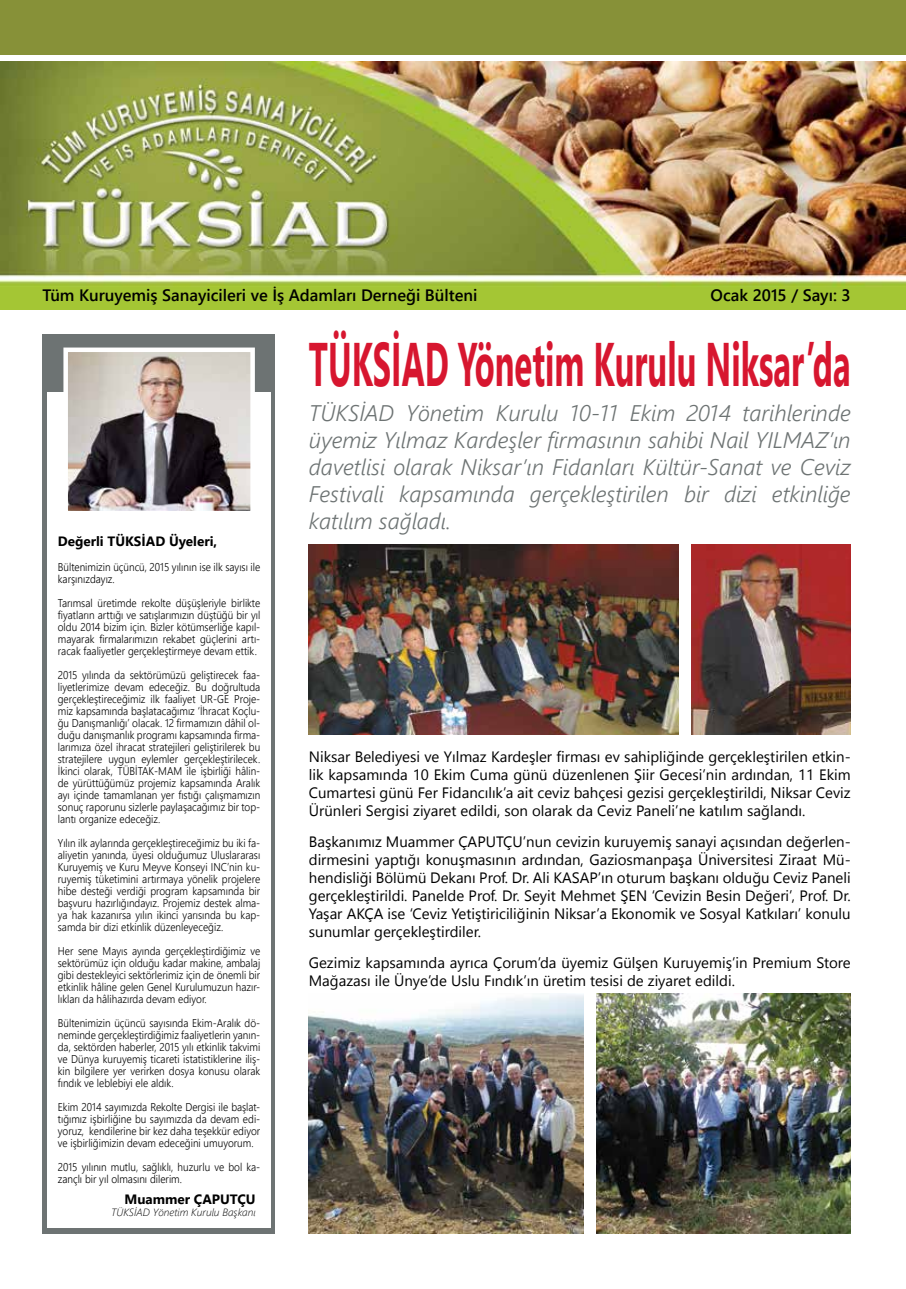
<style>
.page{position:relative;width:906px;height:1289px;background:#fff}
.page>*{position:absolute;margin:0;border:0;box-sizing:border-box;transform-origin:0 0}
.t1{font:700 61.35px "Segoe UI";color:#d7162f;scale:.53 1}
.t2{font:italic 300 22.5px/27px "Segoe UI";color:#6d7373;text-align:justify}
.t3{font:600 16.5px "Segoe UI";color:#000}
.t4{font:15px/18px "Segoe UI";color:#000;text-align:justify}
.t5{font:700 13.5px "Segoe UI";color:#000}
.t6{font:300 11.25px/12px "Segoe UI";color:#000;text-align:justify;scale:.9 1}
.t7{font:italic 300 10.5px "Segoe UI";color:#000}
</style>
<div class="page">
<div style="left:0;top:0;width:906px;height:81px;background:#879138"></div>
<div style="left:0;top:55px;width:906px;height:260px;background:#fff"></div>
<img style="left:0;top:61px;width:906px;height:248px">
<div style="left:43px;top:334px;width:232px;height:899px;background:#6d7373"></div>
<div style="left:47px;top:392px;width:223px;height:835px;background:#fff"></div>
<img style="left:68px;top:352px;width:182px;height:158px">
<div style="left:63px;top:347px;width:192px;height:168px;border:4px solid #fff"></div>
<img style="left:309px;top:544px;width:369px;height:190px">
<img style="left:691px;top:544px;width:159px;height:190px">
<img style="left:309px;top:993px;width:274px;height:240px">
<img style="left:596px;top:993px;width:254px;height:240px">
<h3 class="t3" style="left:43px;top:283px;width:436px">Tüm Kuruyemiş Sanayicileri ve İş Adamları Derneği Bülteni</h3>
<h3 class="t3" style="left:710px;top:283px;width:142px">Ocak 2015 / Sayı: 3</h3>
<p class="t5" style="left:58px;top:531px;width:161px">Değerli TÜKSİAD Üyeleri,</p>
<p class="t6" style="left:58px;top:560px;width:226px">Bültenimizin üçüncü, 2015 yılının ise ilk sayısı ile karşınızdayız.</p>
<p class="t6" style="left:58px;top:596px;width:226px">Tarımsal üretimde rekolte düşüşleriyle birlikte fiyatların arttığı ve satışlarımızın düştüğü bir yıl oldu 2014 bizim için. Bizler kötümserliğe kapıl&shy;mayarak firmalarımızın rekabet güçlerini artı&shy;racak faaliyetler gerçekleştirmeye devam ettik.</p>
<p class="t6" style="left:58px;top:668px;width:226px">2015 yılında da sektörümüzü geliştirecek faa&shy;liyetlerimize devam edeceğiz. Bu doğrultuda gerçekleştireceğimiz ilk faaliyet UR-GE Proje&shy;miz kapsamında başlatacağımız ‘İhracat Koçlu&shy;ğu Danışmanlığı’ olacak. 12 firmamızın dâhil ol&shy;duğu danışmanlık programı kapsamında firma&shy;larımıza özel ihracat stratejileri geliştirilerek bu stratejilere uygun eylemler gerçekleştirilecek.<br>İkinci olarak, TÜBİTAK-MAM ile işbirliği hâlin&shy;de yürüttüğümüz projemiz kapsamında Aralık ayı içinde tamamlanan yer fıstığı çalışmamızın sonuç raporunu sizlerle paylaşacağımız bir top&shy;lantı organize edeceğiz.</p>
<p class="t6" style="left:58px;top:836px;width:226px">Yılın ilk aylarında gerçekleştireceğimiz bu iki fa&shy;aliyetin yanında, üyesi olduğumuz Uluslararası Kuruyemiş ve Kuru Meyve Konseyi INC’nin ku&shy;ruyemiş tüketimini artırmaya yönelik projelere hibe desteği verdiği program kapsamında bir başvuru hazırlığındayız. Projemiz destek alma&shy;ya hak kazanırsa yılın ikinci yarısında bu kap&shy;samda bir dizi etkinlik düzenleyeceğiz.</p>
<p class="t6" style="left:58px;top:944px;width:226px">Her sene Mayıs ayında gerçekleştirdiğimiz ve sektörümüz için olduğu kadar makine, ambalaj gibi destekleyici sektörlerimiz için de önemli bir etkinlik hâline gelen Genel Kurulumuzun hazır&shy;lıkları da hâlihazırda devam ediyor.</p>
<p class="t6" style="left:58px;top:1016px;width:226px">Bültenimizin üçüncü sayısında Ekim-Aralık dö&shy;neminde gerçekleştirdiğimiz faaliyetlerin yanın&shy;da, sektörden haberler, 2015 yılı etkinlik takvimi ve Dünya kuruyemiş ticareti istatistiklerine iliş&shy;kin bilgilere yer verirken dosya konusu olarak fındık ve leblebiyi ele aldık.</p>
<p class="t6" style="left:58px;top:1100px;width:226px">Ekim 2014 sayımızda Rekolte Dergisi ile başlat&shy;tığımız işbirliğine bu sayımızda da devam edi&shy;yoruz, kendilerine bir kez daha teşekkür ediyor ve işbirliğimizin devam edeceğini umuyorum.</p>
<p class="t6" style="left:58px;top:1160px;width:226px">2015 yılının mutlu, sağlıklı, huzurlu ve bol ka&shy;zançlı bir yıl olmasını dilerim.</p>
<p class="t5" style="left:124px;top:1188px;width:133px">Muammer ÇAPUTÇU</p>
<p class="t7" style="left:111px;top:1205px;width:146px">TÜKSİAD Yönetim Kurulu Başkanı</p>
<h1 class="t1" style="left:309px;top:317px;width:1024px">TÜKSİAD Yönetim Kurulu Niksar’da</h1>
<p class="t2" style="left:309px;top:398px;width:543px">TÜKSİAD Yönetim Kurulu 10-11 Ekim 2014 tarihlerinde üyemiz Yılmaz Kardeşler firmasının sahibi Nail YILMAZ’ın davetlisi olarak Niksar’ın Fidanları Kültür-Sanat ve Ceviz Festivali kapsamında gerçekleştirilen bir dizi etkinliğe katılım sağladı.</p>
<p class="t4" style="left:309px;top:747px;width:543px">Niksar Belediyesi ve Yılmaz Kardeşler firması ev sahipliğinde gerçekleştirilen etkin&shy;lik kapsamında 10 Ekim Cuma günü düzenlenen Şiir Gecesi’nin ardından, 11 Ekim Cumartesi günü Fer Fidancılık’a ait ceviz bahçesi gezisi gerçekleştirildi, Niksar Ceviz Ürünleri Sergisi ziyaret edildi, son olarak da Ceviz Paneli’ne katılım sağlandı.</p>
<p class="t4" style="left:309px;top:832px;width:543px">Başkanımız Muammer ÇAPUTÇU’nun cevizin kuruyemiş sanayi açısından değerlen&shy;dirmesini yaptığı konuşmasının ardından, Gaziosmanpaşa Üniversitesi Ziraat Mü&shy;hendisliği Bölümü Dekanı Prof. Dr. Ali KASAP’ın oturum başkanı olduğu Ceviz Paneli gerçekleştirildi. Panelde Prof. Dr. Seyit Mehmet ŞEN ‘Cevizin Besin Değeri’, Prof. Dr.<br>Yaşar AKÇA ise ‘Ceviz Yetiştiriciliğinin Niksar’a Ekonomik ve Sosyal Katkıları’ konulu sunumlar gerçekleştirdiler.</p>
<h3 class="t4" style="left:309px;top:952px;width:543px">Gezimiz kapsamında ayrıca Çorum’da üyemiz Gülşen Kuruyemiş’in Premium Store<br>Mağazası ile Ünye’de Uslu Fındık’ın üretim tesisi de ziyaret edildi.</h3>
</div>
